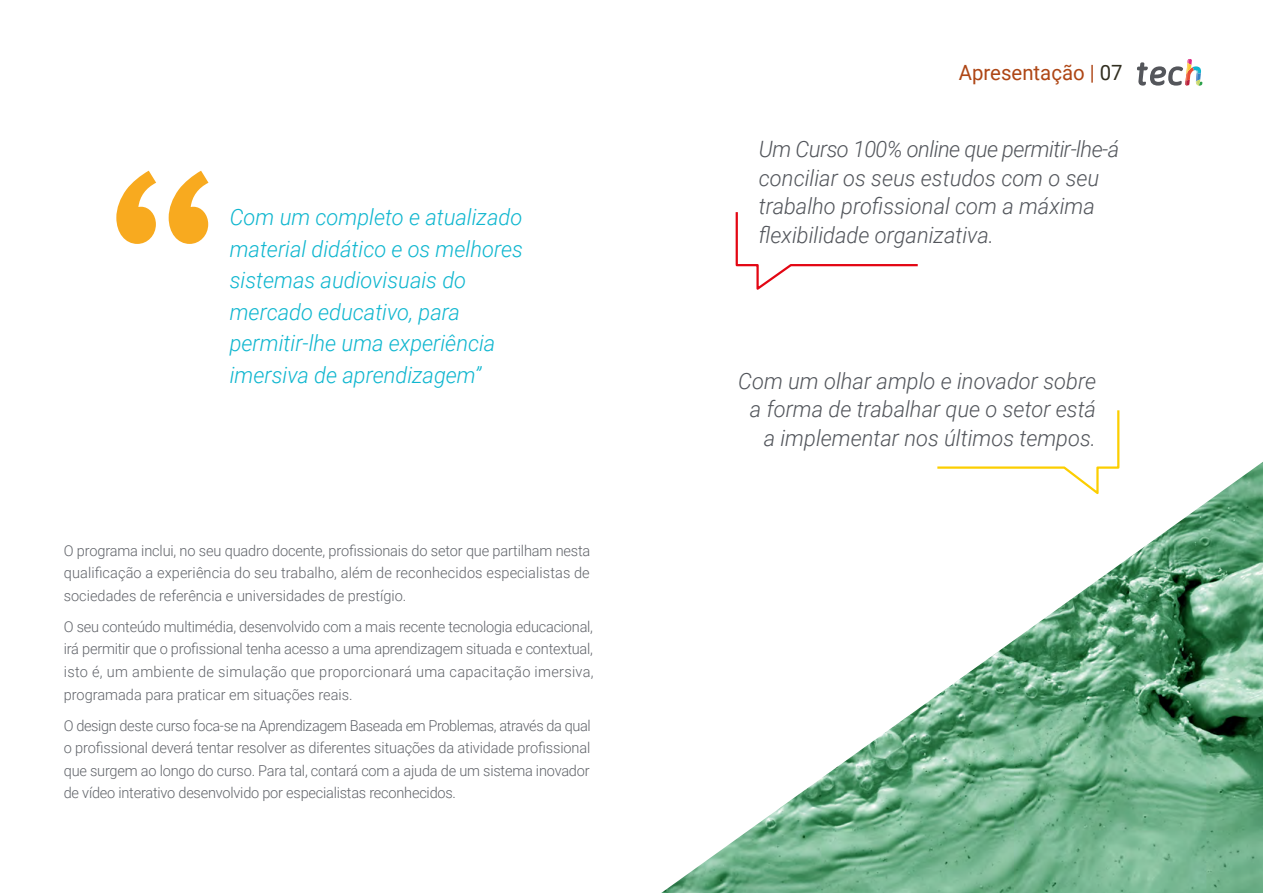
<style>
.page{position:relative;width:1263px;height:893px;background:#fff}
.page>*{position:absolute;margin:0;border:0;box-sizing:border-box;transform-origin:0 0}
.t1{font:italic 300 22.5px/28.5px "Roboto";color:#52555b;text-align:right}
.t2{font:italic 300 22.5px/31.5px "Roboto";color:#0fb6cf}
.t3{font:21px "Roboto";color:#ae4615}
.t4{font:300 15px/22.5px "Roboto";color:#61646a;text-align:justify}
.s1{color:#312e20}
</style>
<div class="page">
<svg style="left:116px;top:171px;width:92px;height:73px"></svg>
<svg style="left:1137px;top:59px;width:65px;height:27px"></svg>
<img style="left:661px;top:462px;width:602px;height:431px">
<svg style="left:935px;top:410px;width:185px;height:88px"></svg>
<svg style="left:735px;top:212px;width:183px;height:78px"></svg>
<h1 class="t2" style="left:230px;top:201px;width:295px">Com um completo e atualizado material didático e os melhores sistemas audiovisuais do mercado educativo, para permitir-lhe uma experiência imersiva de aprendizagem”</h1>
<p class="t4" style="left:64px;top:539px;width:528px">O programa inclui, no seu quadro docente, profissionais do setor que partilham nesta qualificação a experiência do seu trabalho, além de reconhecidos especialistas de sociedades de referência e universidades de prestígio.</p>
<p class="t4" style="left:64px;top:615px;width:531px">O seu conteúdo multimédia, desenvolvido com a mais recente tecnologia educacional, irá permitir que o profissional tenha acesso a uma aprendizagem situada e contextual, isto é, um ambiente de simulação que proporcionará uma capacitação imersiva, programada para praticar em situações reais.</p>
<p class="t4" style="left:64px;top:713px;width:529px">O design deste curso foca-se na Aprendizagem Baseada em Problemas, através da qual o profissional deverá tentar resolver as diferentes situações da atividade profissional que surgem ao longo do curso. Para tal, contará com a ajuda de um sistema inovador de vídeo interativo desenvolvido por especialistas reconhecidos.</p>
<h2 class="t3" style="left:959px;top:57px;width:165px">Apresentação | <span class="s1">07</span></h2>
<h1 class="t1" style="left:759px;top:134px;width:362px;text-align:left">Um Curso 100% online que permitir-lhe-á conciliar os seus estudos com o seu trabalho profissional com a máxima flexibilidade organizativa.</h1>
<h1 class="t1" style="left:738px;top:366px;width:359px">Com um olhar amplo e inovador sobre a forma de trabalhar que o setor está a implementar nos últimos tempos.</h1>
</div>
